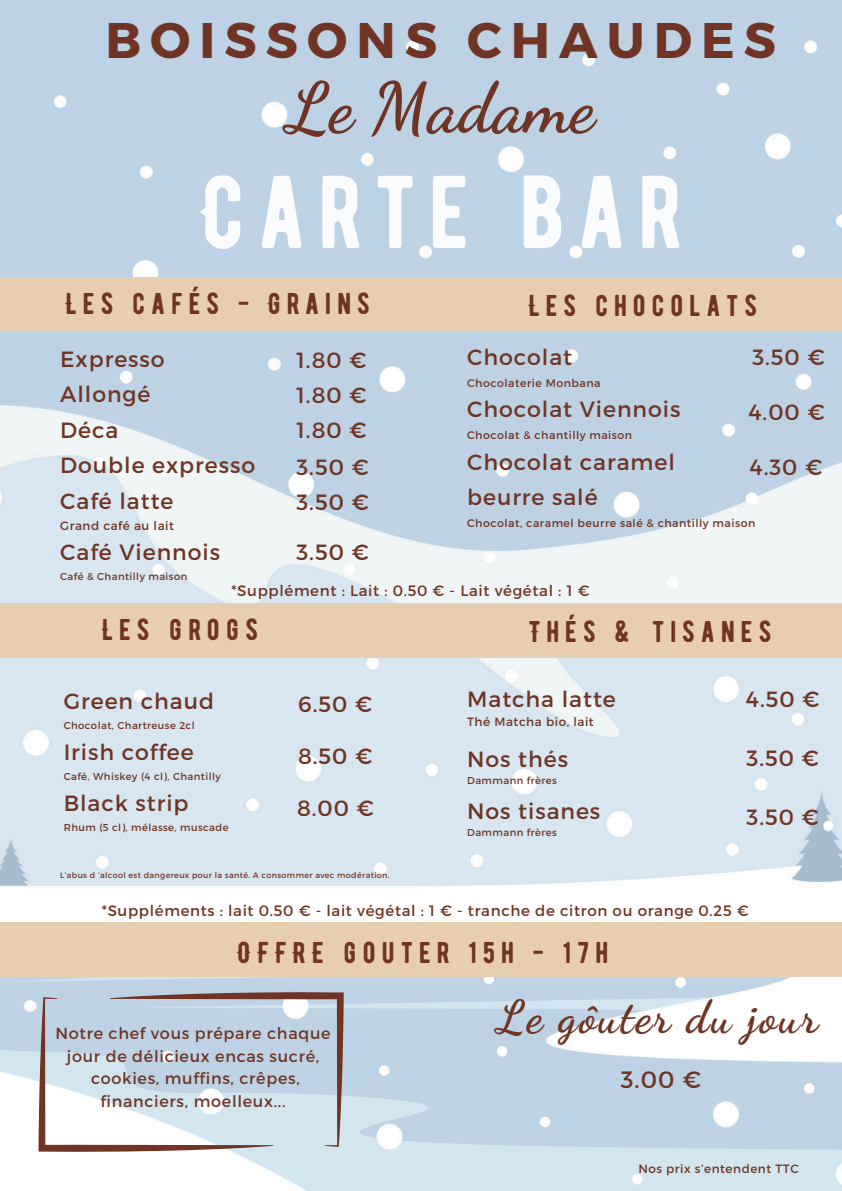
<style>
.page{position:relative;width:842px;height:1191px;background:#fff}
.page>*{position:absolute;margin:0;border:0;box-sizing:border-box;transform-origin:0 0}
.t1{font:103.1px "BERNIER Regular";letter-spacing:.12em;color:#f9fbfc}
.t2{font:700 70px "Dancing Script";color:#703424}
.t3{font:700 50px "Montserrat";letter-spacing:.18em;color:#703424}
.t4{font:700 46px "Dancing Script";letter-spacing:.045em;color:#703424}
.t5{font:30px "BERNIER Regular";letter-spacing:.195em;color:#703424}
.t6{font:23.7px "Montserrat";color:#703424}
.t7{font:22px/35.2px "Montserrat";letter-spacing:.045em;color:#703424}
.t8{font:16px/22.5px "Montserrat";letter-spacing:.045em;color:#703424;text-align:center}
.t9{font:15px "Montserrat";letter-spacing:.045em;color:#703424}
.t10{font:12px "Montserrat";letter-spacing:.045em;color:#703424}
.t11{font:11px "Montserrat";letter-spacing:.045em;color:#703424}
.t12{font:10px "Montserrat";letter-spacing:.045em;color:#703424}
.t13{font:8px "Montserrat";letter-spacing:.045em;color:#703424}
</style>
<div class="page">
<img style="left:0;top:0;width:842px;height:1190px">
<div style="left:0;top:277px;width:842px;height:55px;background:#e8ceb0"></div>
<div style="left:0;top:602px;width:842px;height:55px;background:#e8ceb0"></div>
<div style="left:0;top:922px;width:842px;height:55px;background:#e8ceb0"></div>
<svg style="left:34px;top:992px;width:310px;height:172px"></svg>
<h6 class="t3" style="left:105px;top:8px;width:672px">BOISSONS CHAUDES</h6>
<p class="t2" style="left:287px;top:66px;width:309px">Le Madame</p>
<p class="t1" style="left:200px;top:150px;width:483px">CARTE BAR</p>
<p class="t5" style="left:66px;top:286px;width:306px">LES CAFÉS - GRAINS</p>
<p class="t7" style="left:60px;top:340px;width:106px">Expresso</p>
<p class="t7" style="left:60px;top:376px;width:92px">Allongé</p>
<p class="t7" style="left:60px;top:411px;width:60px">Déca</p>
<h6 class="t7" style="left:60px;top:446px;width:196px">Double expresso</h6>
<p class="t7" style="left:60px;top:482px;width:115px">Café latte</p>
<p class="t10" style="left:60px;top:517px;width:115px">Grand café au lait</p>
<p class="t7" style="left:60px;top:533px;width:161px">Café Viennois</p>
<p class="t12" style="left:60px;top:570px;width:129px">Café &amp; Chantilly maison</p>
<p class="t5" style="left:528px;top:287px;width:230px">LES CHOCOLATS</p>
<p class="t7" style="left:467px;top:338px;width:107px">Chocolat</p>
<p class="t11" style="left:467px;top:375px;width:135px">Chocolaterie Monbana</p>
<h2 class="t7" style="left:467px;top:391px;width:215px">Chocolat Viennois</h2>
<h1 class="t11" style="left:467px;top:428px;width:167px">Chocolat &amp; chantilly maison</h1>
<p class="t7" style="left:467px;top:443px;width:209px">Chocolat caramel beurre salé</p>
<h5 class="t11" style="left:467px;top:516px;width:290px">Chocolat, caramel beurre salé &amp; chantilly maison</h5>
<h6 class="t7" style="left:296px;top:341px;width:72px">1.80 €</h6>
<h6 class="t7" style="left:752px;top:338px;width:74px">3.50 €</h6>
<p class="t7" style="left:296px;top:376px;width:72px">1.80 €</p>
<h5 class="t7" style="left:296px;top:411px;width:72px">1.80 €</h5>
<p class="t7" style="left:748px;top:393px;width:78px">4.00 €</p>
<h6 class="t7" style="left:750px;top:448px;width:74px">4.30 €</h6>
<p class="t7" style="left:296px;top:448px;width:74px">3.50 €</p>
<p class="t7" style="left:296px;top:483px;width:74px">3.50 €</p>
<p class="t7" style="left:296px;top:533px;width:74px">3.50 €</p>
<p class="t9" style="left:231px;top:581px;width:360px">*Supplément : Lait : 0.50 € - Lait végétal : 1 €</p>
<p class="t5" style="left:102px;top:611px;width:158px">LES GROGS</p>
<h6 class="t5" style="left:528px;top:613px;width:245px">THÉS &amp; TISANES</h6>
<p class="t7" style="left:64px;top:682px;width:152px">Green chaud</p>
<p class="t12" style="left:64px;top:718px;width:132px">Chocolat, Chartreuse 2cl</p>
<h6 class="t7" style="left:64px;top:733px;width:132px">Irish coffee</h6>
<h6 class="t12" style="left:64px;top:769px;width:159px">Café, Whiskey (4 cl), Chantilly</h6>
<h6 class="t7" style="left:64px;top:784px;width:126px">Black strip</h6>
<h6 class="t12" style="left:64px;top:820px;width:167px">Rhum (5 cl), mélasse, muscade</h6>
<p class="t7" style="left:298px;top:685px;width:76px">6.50 €</p>
<h6 class="t7" style="left:298px;top:737px;width:76px">8.50 €</h6>
<p class="t7" style="left:297px;top:789px;width:78px">8.00 €</p>
<p class="t7" style="left:467px;top:680px;width:150px">Matcha latte</p>
<h6 class="t10" style="left:467px;top:713px;width:128px">Thé Matcha bio, lait</h6>
<h5 class="t7" style="left:467px;top:740px;width:102px">Nos thés</h5>
<h5 class="t12" style="left:467px;top:774px;width:91px">Dammann frères</h5>
<p class="t7" style="left:467px;top:792px;width:135px">Nos tisanes</p>
<p class="t12" style="left:467px;top:825px;width:91px">Dammann frères</p>
<p class="t7" style="left:746px;top:680px;width:75px">4.50 €</p>
<h6 class="t7" style="left:746px;top:739px;width:74px">3.50 €</h6>
<h6 class="t7" style="left:746px;top:798px;width:74px">3.50 €</h6>
<p class="t13" style="left:60px;top:870px;width:331px">L’abus d ‘alcool est dangereux pour la santé. A consommer avec modération.</p>
<p class="t9" style="left:102px;top:901px;width:648px">*Suppléments : lait 0.50 € - lait végétal : 1 € - tranche de citron ou orange 0.25 €</p>
<p class="t5" style="left:237px;top:933px;width:373px">OFFRE GOUTER 15H - 17H</p>
<h5 class="t8" style="left:55px;top:1021px;width:277px">Notre chef vous prépare chaque jour de délicieux encas sucré,</h5>
<p class="t8" style="left:91px;top:1066px;width:210px">cookies, muffins, crêpes, financiers, moelleux...</p>
<p class="t4" style="left:497px;top:989px;width:322px">Le gôuter du jour</p>
<p class="t6" style="left:621px;top:1064px;width:82px">3.00 €</p>
<h6 class="t10" style="left:638px;top:1161px;width:162px">Nos prix s’entendent TTC</h6>
</div>
